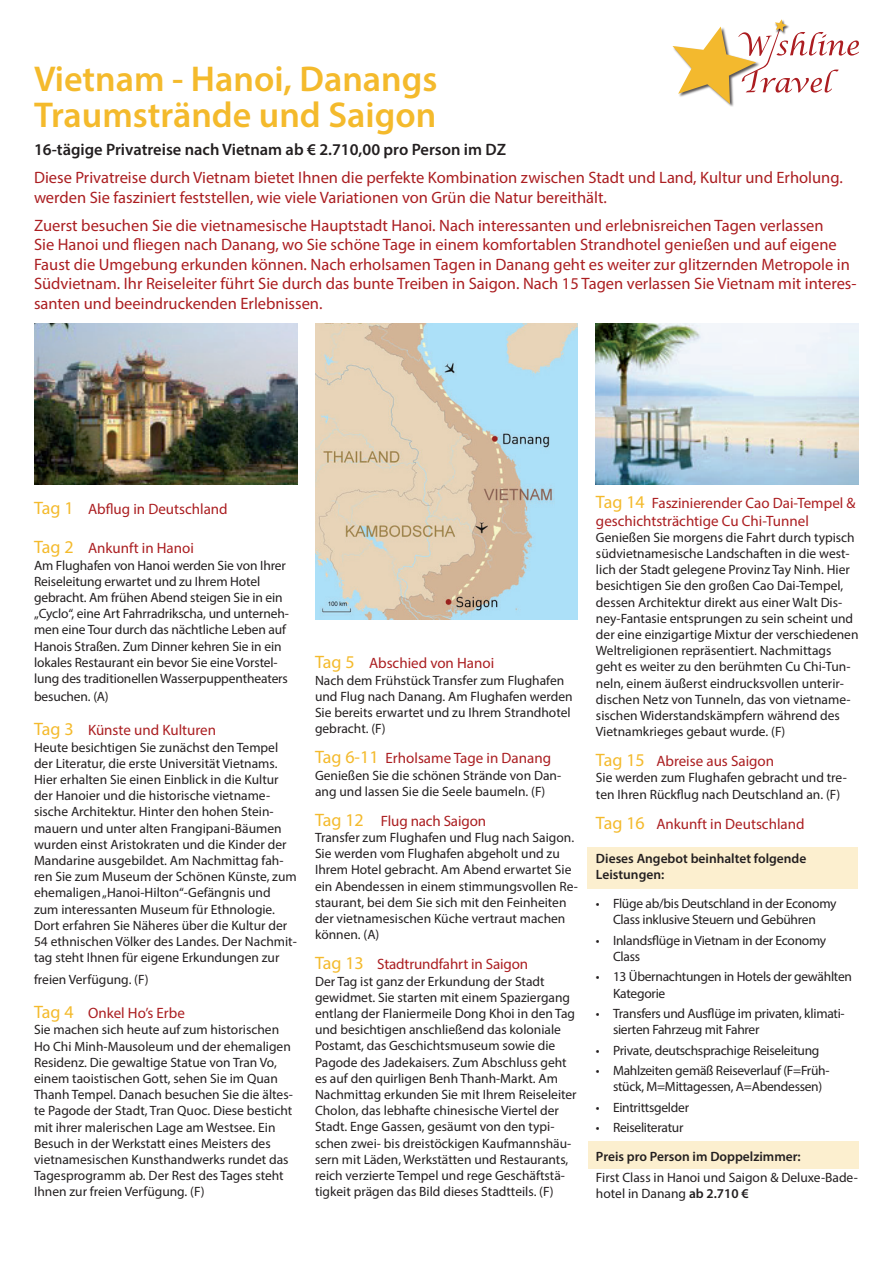
<style>
.page{position:relative;width:893px;height:1263px;background:#fff}
.page>*{position:absolute;margin:0;border:0;box-sizing:border-box;transform-origin:0 0}
.t1{font:600 36px/36px "Myriad Pro";color:#f4ba2c}
.t2{font:16.5px/19.5px "Myriad Pro";color:#ab1e21}
.t3{font:600 16.5px "Myriad Pro";color:#231f20}
.t4{font:15px/18px "Myriad Pro";color:#ab1e21}
.t5{font:13.5px/16.2px "Myriad Pro";color:#231f20}
.t6{font:13.5px/16.2px "Myriad Pro";letter-spacing:-.02em;color:#231f20}
.t7{font:600 13.5px/16.2px "Myriad Pro";color:#231f20}
.s1{font-size:18px;color:#f4ba2c}
.s2{font-weight:600}
</style>
<div class="page">
<div style="left:588px;top:1141px;width:271px;height:28px;background:#fcefcf"></div>
<div style="left:588px;top:848px;width:270px;height:41px;background:#fcefcf"></div>
<svg style="left:672px;top:19px;width:187px;height:85px"></svg>
<img style="left:315px;top:323px;width:263px;height:296px">
<img style="left:34px;top:323px;width:263px;height:162px">
<img style="left:596px;top:323px;width:263px;height:162px">
<h1 class="t1" style="left:34px;top:60px;width:405px">Vietnam - Hanoi, Danangs<br>Traumstrände und Saigon</h1>
<p class="t3" style="left:34px;top:139px;width:474px">16-tägige Privatreise nach Vietnam ab € 2.710,00 pro Person im DZ</p>
<p class="t2" style="left:34px;top:168px;width:810px">Diese Privatreise durch Vietnam bietet Ihnen die perfekte Kombination zwischen Stadt und Land, Kultur und Erholung. werden Sie fasziniert feststellen, wie viele Variationen von Grün die Natur bereithält.</p>
<p class="t2" style="left:34px;top:215px;width:824px">Zuerst besuchen Sie die vietnamesische Hauptstadt Hanoi. Nach interessanten und erlebnisreichen Tagen verlassen<br>Sie Hanoi und fliegen nach Danang, wo Sie schöne Tage in einem komfortablen Strandhotel genießen und auf eigene Faust die Umgebung erkunden können. Nach erholsamen Tagen in Danang geht es weiter zur glitzernden Metropole in Südvietnam. Ihr Reiseleiter führt Sie durch das bunte Treiben in Saigon. Nach 15 Tagen verlassen Sie Vietnam mit interes&shy;santen und beeindruckenden Erlebnissen.</p>
<p class="t4" style="left:34px;top:500px;width:195px"><span class="s1">Tag 1</span> Abflug in Deutschland</p>
<p class="t4" style="left:34px;top:539px;width:161px"><span class="s1">Tag 2</span> Ankunft in Hanoi</p>
<p class="t5" style="left:34px;top:557px;width:256px">Am Flughafen von Hanoi werden Sie von Ihrer Reiseleitung erwartet und zu Ihrem Hotel gebracht. Am frühen Abend steigen Sie in ein „Cyclo“, eine Art Fahrradrikscha, und unterneh&shy;men eine Tour durch das nächtliche Leben auf Hanois Straßen. Zum Dinner kehren Sie in ein lokales Restaurant ein bevor Sie eine Vorstel&shy;lung des traditionellen Wasserpuppentheaters</p>
<p class="t5" style="left:34px;top:688px;width:76px">besuchen. (A)</p>
<p class="t4" style="left:34px;top:721px;width:184px"><span class="s1">Tag 3</span> Künste und Kulturen</p>
<p class="t5" style="left:34px;top:739px;width:264px">Heute besichtigen Sie zunächst den Tempel der Literatur, die erste Universität Vietnams.<br>Hier erhalten Sie einen Einblick in die Kultur der Hanoier und die historische vietname&shy;sische Architektur. Hinter den hohen Stein&shy;mauern und unter alten Frangipani-Bäumen wurden einst Aristokraten und die Kinder der Mandarine ausgebildet. Am Nachmittag fah&shy;ren Sie zum Museum der Schönen Künste, zum ehemaligen „Hanoi-Hilton“-Gefängnis und zum interessanten Museum für Ethnologie.<br>Dort erfahren Sie Näheres über die Kultur der 54 ethnischen Völker des Landes. Der Nachmit&shy;tag steht Ihnen für eigene Erkundungen zur</p>
<p class="t5" style="left:34px;top:971px;width:116px">freien Verfügung. (F)</p>
<p class="t4" style="left:34px;top:1004px;width:152px"><span class="s1">Tag 4</span> Onkel Ho’s Erbe</p>
<p class="t5" style="left:34px;top:1021px;width:260px">Sie machen sich heute auf zum historischen Ho Chi Minh-Mausoleum und der ehemaligen Residenz. Die gewaltige Statue von Tran Vo, einem taoistischen Gott, sehen Sie im Quan Thanh Tempel. Danach besuchen Sie die ältes&shy;te Pagode der Stadt, Tran Quoc. Diese besticht mit ihrer malerischen Lage am Westsee. Ein Besuch in der Werkstatt eines Meisters des vietnamesischen Kunsthandwerks rundet das Tagesprogramm ab. Der Rest des Tages steht Ihnen zur freien Verfügung. (F)</p>
<p class="t4" style="left:315px;top:654px;width:181px"><span class="s1">Tag 5</span> Abschied von Hanoi</p>
<p class="t5" style="left:315px;top:672px;width:259px">Nach dem Frühstück Transfer zum Flughafen und Flug nach Danang. Am Flughafen werden Sie bereits erwartet und zu Ihrem Strandhotel gebracht. (F)</p>
<p class="t4" style="left:315px;top:749px;width:238px"><span class="s1">Tag 6-11</span> Erholsame Tage in Danang</p>
<p class="t5" style="left:315px;top:767px;width:248px">Genießen Sie die schönen Strände von Dan&shy;ang und lassen Sie die Seele baumeln. (F)</p>
<p class="t4" style="left:315px;top:811px;width:173px"><span class="s1">Tag 12</span> Flug nach Saigon</p>
<p class="t5" style="left:315px;top:829px;width:264px">Transfer zum Flughafen und Flug nach Saigon.<br>Sie werden vom Flughafen abgeholt und zu Ihrem Hotel gebracht. Am Abend erwartet Sie ein Abendessen in einem stimmungsvollen Re&shy;staurant, bei dem Sie sich mit den Feinheiten der vietnamesischen Küche vertraut machen können. (A)</p>
<p class="t4" style="left:315px;top:955px;width:215px"><span class="s1">Tag 13</span> Stadtrundfahrt in Saigon</p>
<p class="t5" style="left:315px;top:973px;width:263px">Der Tag ist ganz der Erkundung der Stadt gewidmet. Sie starten mit einem Spaziergang entlang der Flaniermeile Dong Khoi in den Tag und besichtigen anschließend das koloniale Postamt, das Geschichtsmuseum sowie die Pagode des Jadekaisers. Zum Abschluss geht es auf den quirligen Benh Thanh-Markt. Am Nachmittag erkunden Sie mit Ihrem Reiseleiter Cholon, das lebhafte chinesische Viertel der Stadt. Enge Gassen, gesäumt von den typi&shy;schen zwei- bis dreistöckigen Kaufmannshäu&shy;sern mit Läden, Werkstätten und Restaurants, reich verzierte Tempel und rege Geschäftstä&shy;tigkeit prägen das Bild dieses Stadtteils. (F)</p>
<p class="t4" style="left:596px;top:493px;width:261px"><span class="s1">Tag 14</span> Faszinierender Cao Dai-Tempel &amp; geschichtsträchtige Cu Chi-Tunnel</p>
<p class="t5" style="left:596px;top:529px;width:264px">Genießen Sie morgens die Fahrt durch typisch südvietnamesische Landschaften in die west&shy;lich der Stadt gelegene Provinz Tay Ninh. Hier besichtigen Sie den großen Cao Dai-Tempel, dessen Architektur direkt aus einer Walt Dis&shy;ney-Fantasie entsprungen zu sein scheint und der eine einzigartige Mixtur der verschiedenen Weltreligionen repräsentiert. Nachmittags geht es weiter zu den berühmten Cu Chi-Tun&shy;neln, einem äußerst eindrucksvollen unterir&shy;dischen Netz von Tunneln, das von vietname&shy;sischen Widerstandskämpfern während des Vietnamkrieges gebaut wurde. (F)</p>
<p class="t4" style="left:596px;top:752px;width:180px"><span class="s1">Tag 15</span> Abreise aus Saigon</p>
<p class="t5" style="left:596px;top:770px;width:252px">Sie werden zum Flughafen gebracht und tre&shy;ten Ihren Rückflug nach Deutschland an. (F)</p>
<p class="t4" style="left:596px;top:814px;width:210px"><span class="s1">Tag 16</span> Ankunft in Deutschland</p>
<p class="t7" style="left:596px;top:850px;width:212px">Dieses Angebot beinhaltet folgende<br>Leistungen:</p>
<p class="t6" style="left:596px;top:895px;width:242px;text-align:center">• Flüge ab/bis Deutschland in der Economy<br>Class inklusive Steuern und Gebühren</p>
<p class="t6" style="left:613px;top:932px;width:215px;text-indent:-17px">• Inlandsflüge in Vietnam in der Economy<br>Class</p>
<p class="t6" style="left:613px;top:968px;width:241px;text-indent:-17px">• 13 Übernachtungen in Hotels der gewählten<br>Kategorie</p>
<p class="t6" style="left:613px;top:1005px;width:233px;text-indent:-17px">• Transfers und Ausflüge im privaten, klimati&shy;sierten Fahrzeug mit Fahrer</p>
<p class="t6" style="left:596px;top:1042px;width:225px">• Private, deutschsprachige Reiseleitung</p>
<p class="t6" style="left:613px;top:1062px;width:218px;text-indent:-17px">• Mahlzeiten gemäß Reiseverlauf (F=Früh&shy;stück, M=Mittagessen, A=Abendessen)</p>
<p class="t6" style="left:596px;top:1099px;width:95px">• Eintrittsgelder</p>
<p class="t6" style="left:596px;top:1119px;width:89px">• Reiseliteratur</p>
<p class="t7" style="left:596px;top:1148px;width:206px">Preis pro Person im Doppelzimmer:</p>
<p class="t5" style="left:596px;top:1169px;width:263px">First Class in Hanoi und Saigon &amp; Deluxe-Bade&shy;hotel in Danang <span class="s2">ab 2.710 €</span></p>
</div>
